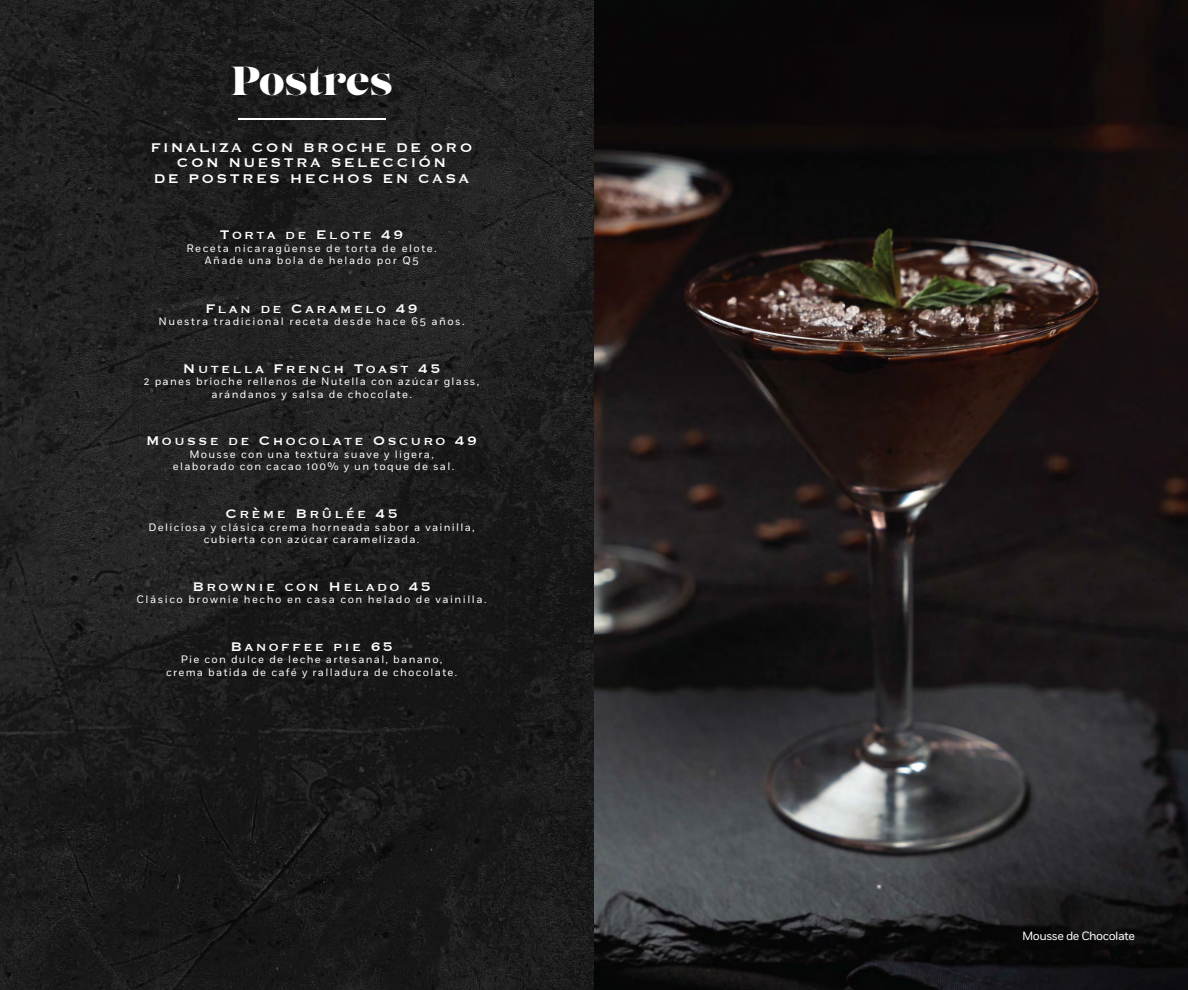
<style>
.page{position:relative;width:1188px;height:990px;background:#fff}
.page>*{position:absolute;margin:0;border:0;box-sizing:border-box;transform-origin:0 0}
.t1{font:40.5px "Lust Display";color:#fff}
.t2{font:16.4px/15.9px "Copperplate";letter-spacing:.14em;color:#fff;text-align:center}
.t3{font:16.2px "Copperplate";letter-spacing:.14em;color:#fff}
.t4{font:12px "Fort";letter-spacing:-.04em;color:#fff}
.t5{font:10.8px/12.3px "Fort";letter-spacing:.12em;color:#fff;text-align:center}
.t6{font:10.8px/12.3px "Fort";letter-spacing:.14em;color:#fff;text-align:center}
</style>
<div class="page">
<img style="left:0;top:0;width:594px;height:990px">
<hr style="left:238px;top:118px;width:147px;height:2px;background:#fff">
<img style="left:594px;top:0;width:594px;height:990px">
<h1 class="t1" style="left:231px;top:56px;width:163px">Postres</h1>
<h2 class="t2" style="left:151px;top:138px;width:323px">FINALIZA CON BROCHE DE ORO<br>CON NUESTRA SELECCIÓN<br>DE POSTRES HECHOS EN CASA</h2>
<h3 class="t3" style="left:220px;top:224px;width:185px">Torta de Elote 49</h3>
<p class="t6" style="left:186px;top:242px;width:252px">Receta nicaragüense de torta de elote.<br>Añade una bola de helado por Q5</p>
<h3 class="t3" style="left:205px;top:298px;width:214px">Flan de Caramelo 49</h3>
<p class="t6" style="left:159px;top:315px;width:308px">Nuestra tradicional receta desde hace 65 años.</p>
<h3 class="t3" style="left:183px;top:358px;width:259px">Nutella French Toast 45</h3>
<p class="t5" style="left:144px;top:376px;width:337px">2 panes brioche rellenos de Nutella con azúcar glass, arándanos y salsa de chocolate.</p>
<h3 class="t3" style="left:146px;top:430px;width:332px">Mousse de Chocolate Oscuro 49</h3>
<p class="t5" style="left:173px;top:448px;width:283px">Mousse con una textura suave y ligera, elaborado con cacao 100% y un toque de sal.</p>
<h3 class="t3" style="left:226px;top:503px;width:174px">Crème Brûlée 45</h3>
<p class="t5" style="left:149px;top:521px;width:328px">Deliciosa y clásica crema horneada sabor a vainilla, cubierta con azúcar caramelizada.</p>
<h3 class="t3" style="left:192px;top:576px;width:240px">Brownie con Helado 45</h3>
<p class="t6" style="left:137px;top:594px;width:352px">Clásico brownie hecho en casa con helado de vainilla.</p>
<h3 class="t3" style="left:230px;top:636px;width:164px">Banoffee pie 65</h3>
<p class="t5" style="left:166px;top:654px;width:293px">Pie con dulce de leche artesanal, banano, crema batida de café y ralladura de chocolate.</p>
<p class="t4" style="left:1022px;top:929px;width:114px">Mousse de Chocolate</p>
</div>
